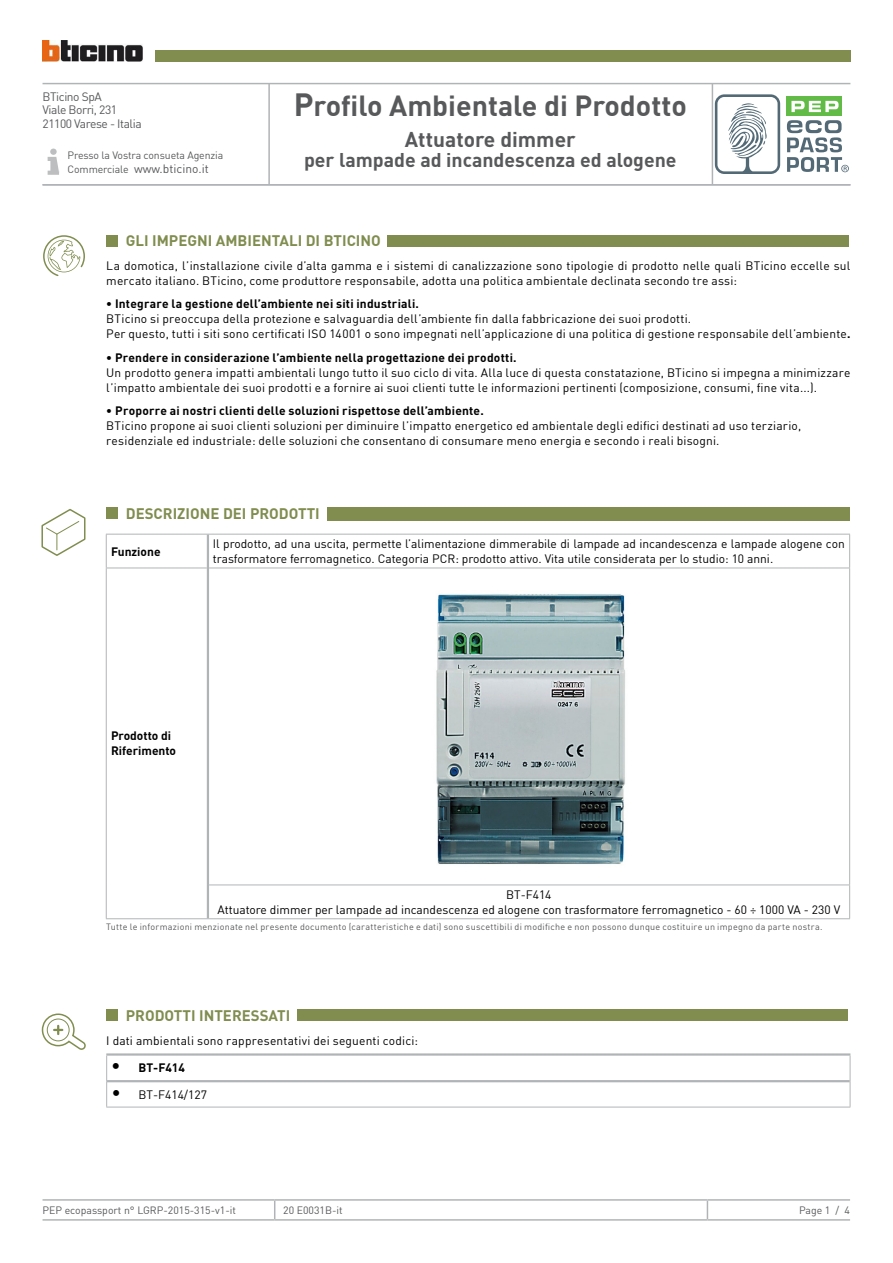
<style>
.page{position:relative;width:893px;height:1263px;background:#fff}
.page>*{position:absolute;margin:0;border:0;box-sizing:border-box;transform-origin:0 0}
.t1{font:700 28.5px "DIN";color:#58595b}
.t2{font:700 21px "DIN";color:#58595b}
.t3{font:700 19.5px "DIN";color:#58595b}
.t4{font:700 15px "DIN";color:#808d4f}
.t5{font:12px/15px "DIN";letter-spacing:.015em;color:#000}
.t6{font:700 12px/15px "DIN";letter-spacing:.015em;color:#000}
.t7{font:12px/13.5px "DIN";letter-spacing:-.035em;color:#58595b}
.t8{font:12px "DIN";color:#58595b}
.t9{font:10.5px "DIN";letter-spacing:-.005em;color:#58595b}
.t10{font:9px "DIN";letter-spacing:.025em;color:#58595b}
.s1{font-size:10.5px}
.s2{font-size:31.5px}
.s3{font-weight:700}
.s4{font-size:18px}
</style>
<div class="page">
<hr style="left:43px;top:1199px;width:232px;height:2px;background:#b1b4b6">
<hr style="left:275px;top:1199px;width:432px;height:2px;background:#b1b4b6">
<svg style="left:274px;top:1201px;width:1px;height:18px"></svg>
<hr style="left:707px;top:1199px;width:143px;height:2px;background:#b1b4b6">
<svg style="left:707px;top:1201px;width:1px;height:18px"></svg>
<hr style="left:43px;top:1219px;width:232px;height:2px;background:#b1b4b6">
<hr style="left:275px;top:1219px;width:432px;height:2px;background:#b1b4b6">
<hr style="left:707px;top:1219px;width:143px;height:2px;background:#b1b4b6">
<div style="left:786px;top:97px;width:56px;height:19px;background:#62bb46"></div>
<svg style="left:791px;top:101px;width:47px;height:11px"></svg>
<svg style="left:715px;top:94px;width:65px;height:80px"></svg>
<svg style="left:787px;top:120px;width:62px;height:52px"></svg>
<hr style="left:43px;top:83px;width:807px;height:1px;background:#b1b4b6">
<hr style="left:268px;top:84px;width:2px;height:100px;background:#b1b4b6">
<hr style="left:712px;top:84px;width:1px;height:100px;background:#b1b4b6">
<div style="left:155px;top:50px;width:695px;height:12px;background:#808d4f"></div>
<svg style="left:48px;top:149px;width:11px;height:26px"></svg>
<img style="left:43px;top:41px;width:100px;height:21px">
<hr style="left:106px;top:534px;width:102px;height:1px;background:#b1b4b6">
<hr style="left:106px;top:534px;width:1px;height:34px;background:#b1b4b6">
<hr style="left:106px;top:568px;width:101px;height:1px;background:#b1b4b6">
<hr style="left:106px;top:568px;width:1px;height:317px;background:#b1b4b6">
<hr style="left:106px;top:885px;width:1px;height:33px;background:#b1b4b6">
<hr style="left:106px;top:918px;width:102px;height:1px;background:#b1b4b6">
<hr style="left:208px;top:534px;width:642px;height:1px;background:#b1b4b6">
<hr style="left:849px;top:534px;width:1px;height:34px;background:#b1b4b6">
<hr style="left:209px;top:568px;width:641px;height:1px;background:#b1b4b6">
<hr style="left:849px;top:568px;width:1px;height:316px;background:#b1b4b6">
<hr style="left:209px;top:884px;width:641px;height:1px;background:#b1b4b6">
<hr style="left:849px;top:885px;width:1px;height:33px;background:#b1b4b6">
<hr style="left:208px;top:918px;width:642px;height:1px;background:#b1b4b6">
<hr style="left:207px;top:534px;width:2px;height:34px;background:#b1b4b6">
<hr style="left:207px;top:568px;width:2px;height:317px;background:#b1b4b6">
<hr style="left:207px;top:885px;width:2px;height:33px;background:#b1b4b6">
<div style="left:106px;top:507px;width:12px;height:12px;background:#808d4f"></div>
<div style="left:327px;top:508px;width:523px;height:13px;background:#808d4f"></div>
<div style="left:106px;top:1009px;width:12px;height:12px;background:#808d4f"></div>
<div style="left:297px;top:1009px;width:551px;height:12px;background:#808d4f"></div>
<hr style="left:43px;top:184px;width:807px;height:2px;background:#b1b4b6">
<div style="left:106px;top:235px;width:12px;height:11px;background:#808d4f"></div>
<div style="left:388px;top:235px;width:461px;height:11px;background:#808d4f"></div>
<svg style="left:106px;top:1056px;width:1px;height:51px"></svg>
<svg style="left:850px;top:1056px;width:1px;height:51px"></svg>
<hr style="left:106px;top:1107px;width:744px;height:1px;background:#b1b4b6">
<hr style="left:106px;top:1053px;width:744px;height:3px;background:#b1b4b6">
<hr style="left:107px;top:1080px;width:743px;height:2px;background:#b1b4b6">
<img style="left:436px;top:593px;width:189px;height:271px">
<svg style="left:43px;top:235px;width:42px;height:41px"></svg>
<svg style="left:41px;top:509px;width:45px;height:47px"></svg>
<svg style="left:41px;top:1013px;width:45px;height:37px"></svg>
<p class="t7" style="left:43px;top:89px;width:101px">BTicino SpA<br>Viale Borri, 231<br>21100 Varese - Italia</p>
<p class="t9" style="left:68px;top:149px;width:157px">Presso la Vostra consueta Agenzia</p>
<p class="t8" style="left:68px;top:161px;width:143px"><span class="s1">Commerciale</span> www.bticino.it</p>
<h1 class="t1" style="left:294px;top:87px;width:394px"><span class="s2">P</span>rofilo Ambientale di Prodotto</h1>
<h2 class="t2" style="left:405px;top:126px;width:172px">Attuatore dimmer</h2>
<h3 class="t3" style="left:304px;top:147px;width:374px">per lampade ad incandescenza ed alogene</h3>
<p class="t4" style="left:126px;top:231px;width:257px">GLI IMPEGNI AMBIENTALI DI BTICINO</p>
<p class="t5" style="left:106px;top:258px;width:746px">La domotica, l’installazione civile d’alta gamma e i sistemi di canalizzazione sono tipologie di prodotto nelle quali BTicino eccelle sul mercato italiano. BTicino, come produttore responsabile, adotta una politica ambientale declinata secondo tre assi:</p>
<p class="t6" style="left:106px;top:296px;width:314px">• Integrare la gestione dell’ambiente nei siti industriali.</p>
<p class="t5" style="left:106px;top:311px;width:746px">BTicino si preoccupa della protezione e salvaguardia dell’ambiente fin dalla fabbricazione dei suoi prodotti.<br>Per questo, tutti i siti sono certificati ISO 14001 o sono impegnati nell’applicazione di una politica di gestione responsabile dell’ambiente<span class="s3">.</span></p>
<p class="t6" style="left:106px;top:350px;width:412px">• Prendere in considerazione l’ambiente nella progettazione dei prodotti.</p>
<p class="t5" style="left:106px;top:365px;width:746px">Un prodotto genera impatti ambientali lungo tutto il suo ciclo di vita. Alla luce di questa constatazione, BTicino si impegna a minimizzare l’impatto ambientale dei suoi prodotti e a fornire ai suoi clienti tutte le informazioni pertinenti (composizione, consumi, fine vita...).</p>
<p class="t6" style="left:106px;top:403px;width:379px">• Proporre ai nostri clienti delle soluzioni rispettose dell’ambiente.</p>
<p class="t5" style="left:106px;top:418px;width:696px">BTicino propone ai suoi clienti soluzioni per diminuire l’impatto energetico ed ambientale degli edifici destinati ad uso terziario, residenziale ed industriale: delle soluzioni che consentano di consumare meno energia e secondo i reali bisogni.</p>
<p class="t4" style="left:126px;top:504px;width:196px">DESCRIZIONE DEI PRODOTTI</p>
<p class="t6" style="left:111px;top:543px;width:51px">Funzione</p>
<p class="t5" style="left:213px;top:536px;width:633px">Il prodotto, ad una uscita, permette l’alimentazione dimmerabile di lampade ad incandescenza e lampade alogene con trasformatore ferromagnetico. Categoria PCR: prodotto attivo. Vita utile considerata per lo studio: 10 anni.</p>
<p class="t6" style="left:111px;top:728px;width:67px">Prodotto di<br>Riferimento</p>
<p class="t5" style="left:217px;top:887px;width:624px;text-align:center">BT-F414<br>Attuatore dimmer per lampade ad incandescenza ed alogene con trasformatore ferromagnetico - 60 ÷ 1000 VA - 230 V</p>
<p class="t10" style="left:106px;top:921px;width:718px">Tutte le informazioni menzionate nel presente documento (caratteristiche e dati) sono suscettibili di modifiche e non possono dunque costituire un impegno da parte nostra.</p>
<p class="t4" style="left:126px;top:1006px;width:166px">PRODOTTI INTERESSATI</p>
<p class="t5" style="left:106px;top:1032px;width:313px">I dati ambientali sono rappresentativi dei seguenti codici:</p>
<p class="t6" style="left:112px;top:1060px;width:75px"><span class="s4">•</span> BT-F414</p>
<p class="t5" style="left:112px;top:1087px;width:97px"><span class="s4">•</span> BT-F414/127</p>
<p class="t9" style="left:43px;top:1203px;width:195px">PEP ecopassport n° LGRP-2015-315-v1-it</p>
<p class="t9" style="left:283px;top:1203px;width:61px">20 E0031B-it</p>
<p class="t9" style="left:799px;top:1203px;width:53px">Page 1 / 4</p>
</div>
